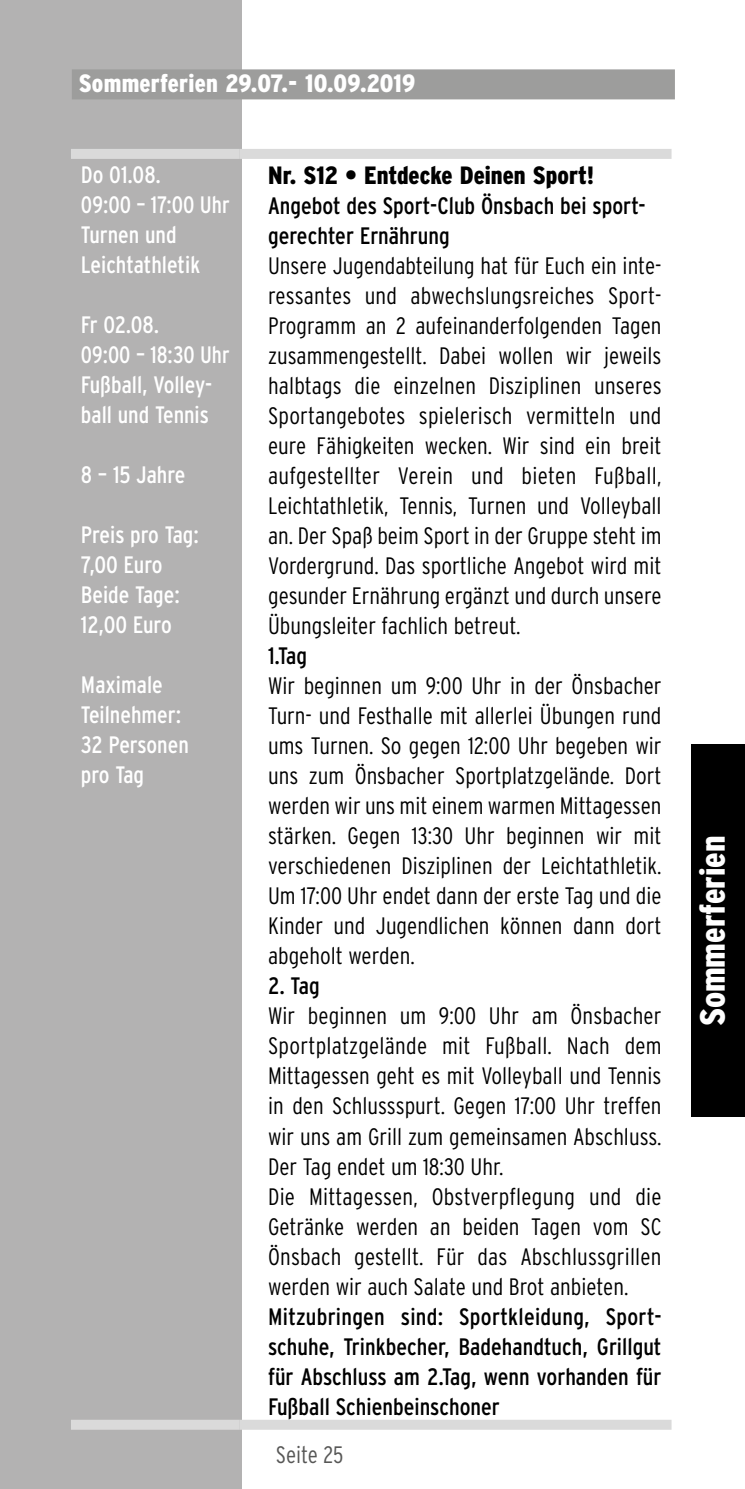
<style>
.page{position:relative;width:745px;height:1489px;background:#fff}
.page>*{position:absolute;margin:0;border:0;box-sizing:border-box;transform-origin:0 0}
.t1{font:900 condensed 35px "Interstate";color:#fff}
.t2{font:900 condensed 25px "Interstate";letter-spacing:.01em;color:#fff}
.t3{font:900 condensed 25px "Interstate";color:#000}
.t4{font:300 condensed 23.75px/30px "Interstate";color:#000;text-align:justify}
.t5{font:condensed 23.75px/30px "Interstate";color:#000}
.t6{font:condensed 23.75px/30px "Interstate";color:#fff}
.t7{font:300 condensed 23.75px "Interstate";letter-spacing:-.005em;color:#575756}
</style>
<div class="page">
<div style="left:0;top:0;width:241px;height:1488px;background:#b3b2b2"></div>
<div style="left:690px;top:744px;width:54px;height:372px;background:#000"></div>
<div style="left:72px;top:69px;width:602px;height:30px;background:#9d9d9c"></div>
<div style="left:71px;top:149px;width:168px;height:10px;background:#dadada"></div>
<div style="left:239px;top:149px;width:432px;height:10px;background:#dadada"></div>
<div style="left:71px;top:1419px;width:168px;height:10px;background:#dadada"></div>
<div style="left:239px;top:1419px;width:432px;height:10px;background:#dadada"></div>
<p class="t2" style="left:79px;top:70px;width:338px">Sommerferien 29.07.- 10.09.2019</p>
<p class="t6" style="left:81px;top:159px;width:150px">Do 01.08.<br>09:00 – 17:00 Uhr<br>Turnen und<br>Leichtathletik</p>
<p class="t6" style="left:81px;top:309px;width:150px">Fr 02.08.<br>09:00 – 18:30 Uhr<br>Fußball, Volley&shy;ball und Tennis</p>
<p class="t6" style="left:81px;top:459px;width:106px">8 – 15 Jahre</p>
<p class="t6" style="left:81px;top:519px;width:119px">Preis pro Tag:<br>7,00 Euro<br>Beide Tage:<br>12,00 Euro</p>
<p class="t6" style="left:81px;top:669px;width:109px">Maximale<br>Teilnehmer:<br>32 Personen pro Tag</p>
<p class="t3" style="left:268px;top:161px;width:327px">Nr. S12 • Entdecke Deinen Sport!</p>
<p class="t5" style="left:268px;top:190px;width:379px">Angebot des Sport-Club Önsbach bei sport&shy;gerechter Ernährung</p>
<p class="t4" style="left:268px;top:250px;width:395px">Unsere Jugendabteilung hat für Euch ein inte&shy;ressantes und abwechslungsreiches Sport-Programm an 2 aufeinanderfolgenden Tagen zusammengestellt. Dabei wollen wir jeweils halbtags die einzelnen Disziplinen unseres Sportangebotes spielerisch vermitteln und eure Fähigkeiten wecken. Wir sind ein breit aufgestellter Verein und bieten Fußball, Leichtathletik, Tennis, Turnen und Volleyball an. Der Spaß beim Sport in der Gruppe steht im Vordergrund. Das sportliche Angebot wird mit gesunder Ernährung ergänzt und durch unsere Übungsleiter fachlich betreut.</p>
<p class="t5" style="left:268px;top:640px;width:41px">1.Tag</p>
<p class="t4" style="left:268px;top:670px;width:394px">Wir beginnen um 9:00 Uhr in der Önsbacher Turn- und Festhalle mit allerlei Übungen rund ums Turnen. So gegen 12:00 Uhr begeben wir uns zum Önsbacher Sportplatzgelände. Dort werden wir uns mit einem warmen Mittagessen stärken. Gegen 13:30 Uhr beginnen wir mit verschiedenen Disziplinen der Leichtathletik.<br>Um 17:00 Uhr endet dann der erste Tag und die Kinder und Jugendlichen können dann dort abgeholt werden.</p>
<p class="t5" style="left:268px;top:970px;width:53px">2. Tag</p>
<p class="t4" style="left:268px;top:1000px;width:395px;text-align:left">Wir beginnen um 9:00 Uhr am Önsbacher Sportplatzgelände mit Fußball. Nach dem Mittagessen geht es mit Volleyball und Tennis in den Schlussspurt. Gegen 17:00 Uhr treffen wir uns am Grill zum gemeinsamen Abschluss.<br>Der Tag endet um 18:30 Uhr.<br>Die Mittagessen, Obstverpflegung und die Getränke werden an beiden Tagen vom SC Önsbach gestellt. Für das Abschlussgrillen werden wir auch Salate und Brot anbieten.</p>
<p class="t5" style="left:268px;top:1300px;width:394px;text-align:justify">Mitzubringen sind: Sportkleidung, Sport&shy;schuhe, Trinkbecher, Badehandtuch, Grillgut für Abschluss am 2.Tag, wenn vorhanden für Fußball Schienbeinschoner</p>
<p class="t7" style="left:276px;top:1441px;width:69px">Seite 25</p>
<h1 class="t1" style="left:692px;top:1026px;width:192px;rotate:-90deg">Sommerferien</h1>
</div>
